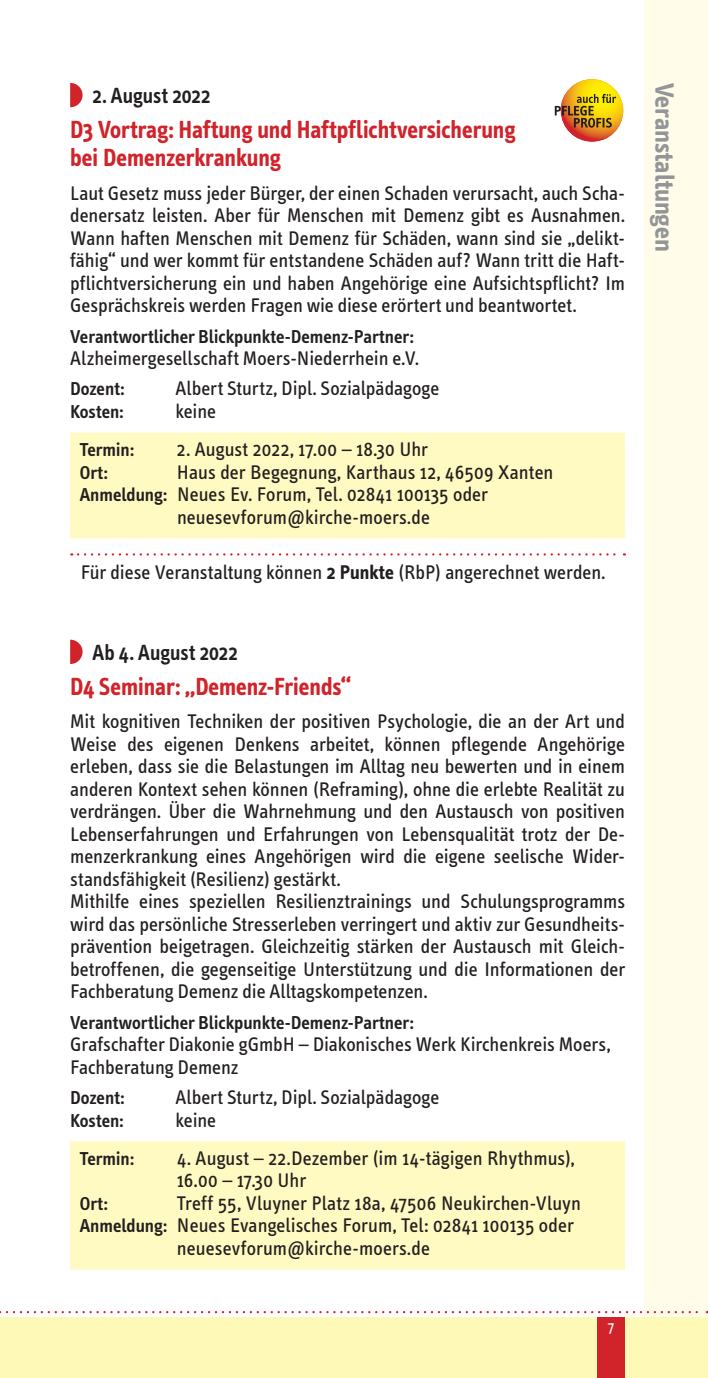
<style>
.page{position:relative;width:708px;height:1378px;background:#fff}
.page>*{position:absolute;margin:0;border:0;box-sizing:border-box;transform-origin:0 0}
.t1{font:700 27px "Info Text";letter-spacing:-.01em;color:#939598}
.t2{font:700 25.2px/28.1px "Info Text";letter-spacing:-.005em;color:#d1232a;scale:.95 1}
.t3{font:600 22.5px "Info Text";letter-spacing:.005em;color:#231f20;scale:.95 1}
.t4{font:20.25px/22.5px "Info Text";color:#231f20}
.t5{font:600 19.12px "Info Text";letter-spacing:-.005em;color:#231f20}
.t6{font:15.75px "Info Text";color:#fff}
.s1{font-weight:600;font-size:19.12px}
.s2{font-weight:700}
</style>
<div class="page">
<div style="left:644px;top:0;width:64px;height:1378px;background:#fffde9"></div>
<div style="left:0;top:1317px;width:19px;height:61px;background:#fff9b8"></div>
<div style="left:19px;top:1317px;width:689px;height:61px;background:#fff9b8"></div>
<div style="left:597px;top:1317px;width:28px;height:61px;background:#d1232a"></div>
<svg style="left:0;top:1311px;width:708px;height:2px"></svg>
<div style="left:70px;top:432px;width:555px;height:24px;background:#fffac1"></div>
<div style="left:70px;top:455px;width:555px;height:24px;background:#fffac1"></div>
<div style="left:70px;top:477px;width:555px;height:24px;background:#fffac1"></div>
<div style="left:70px;top:500px;width:555px;height:24px;background:#fffac1"></div>
<div style="left:70px;top:524px;width:555px;height:14px;background:#fffac1"></div>
<div style="left:70px;top:1141px;width:555px;height:24px;background:#fffac1"></div>
<div style="left:70px;top:1163px;width:555px;height:24px;background:#fffac1"></div>
<div style="left:70px;top:1186px;width:555px;height:24px;background:#fffac1"></div>
<div style="left:70px;top:1208px;width:555px;height:24px;background:#fffac1"></div>
<div style="left:70px;top:1231px;width:555px;height:24px;background:#fffac1"></div>
<div style="left:70px;top:1255px;width:555px;height:14px;background:#fffac1"></div>
<svg style="left:70px;top:83px;width:13px;height:24px"></svg>
<svg style="left:78px;top:553px;width:547px;height:2px"></svg>
<svg style="left:70px;top:639px;width:13px;height:25px"></svg>
<svg style="left:555px;top:79px;width:68px;height:63px"></svg>
<p class="t3" style="left:92px;top:83px;width:126px">2. August 2022</p>
<p class="t2" style="left:70px;top:116px;width:470px">D3 Vortrag: Haftung und Haftpflichtversicherung bei Demenzerkrankung</p>
<p class="t4" style="left:70px;top:182px;width:556px;text-align:justify">Laut Gesetz muss jeder Bürger, der einen Schaden verursacht, auch Scha&shy;denersatz leisten. Aber für Menschen mit Demenz gibt es Ausnahmen.<br>Wann haften Menschen mit Demenz für Schäden, wann sind sie „delikt&shy;fähig“ und wer kommt für entstandene Schäden auf? Wann tritt die Haft&shy;pflichtversicherung ein und haben Angehörige eine Aufsichtspflicht? Im Gesprächskreis werden Fragen wie diese erörtert und beantwortet.</p>
<p class="t5" style="left:70px;top:325px;width:345px">Verantwortlicher Blickpunkte-Demenz-Partner:</p>
<p class="t4" style="left:70px;top:347px;width:350px">Alzheimergesellschaft Moers-Niederrhein e.V.</p>
<p class="t5" style="left:70px;top:378px;width:56px">Dozent:</p>
<p class="t4" style="left:175px;top:378px;width:265px">Albert Sturtz, Dipl. Sozialpädagoge</p>
<p class="t5" style="left:70px;top:401px;width:55px">Kosten:</p>
<p class="t4" style="left:175px;top:400px;width:42px">keine</p>
<p class="t5" style="left:80px;top:439px;width:56px">Termin:</p>
<p class="t4" style="left:177px;top:438px;width:252px">2. August 2022, 17.00 – 18.30 Uhr</p>
<p class="t5" style="left:80px;top:461px;width:29px">Ort:</p>
<p class="t4" style="left:177px;top:461px;width:378px">Haus der Begegnung, Karthaus 12, 46509 Xanten</p>
<p class="t4" style="left:80px;top:483px;width:410px"><span class="s1">Anmeldung:</span> Neues Ev. Forum, Tel. 02841 100135 oder</p>
<p class="t4" style="left:177px;top:506px;width:255px">neuesevforum@kirche-moers.de</p>
<p class="t4" style="left:81px;top:561px;width:526px">Für diese Veranstaltung können <span class="s2">2 Punkte</span> (RbP) angerechnet werden.</p>
<p class="t3" style="left:92px;top:640px;width:154px">Ab 4. August 2022</p>
<p class="t2" style="left:70px;top:672px;width:297px">D4 Seminar: „Demenz-Friends“</p>
<p class="t4" style="left:70px;top:710px;width:556px">Mit kognitiven Techniken der positiven Psychologie, die an der Art und Weise des eigenen Denkens arbeitet, können pflegende Angehörige erleben, dass sie die Belastungen im Alltag neu bewerten und in einem anderen Kontext sehen können (Reframing), ohne die erlebte Realität zu verdrängen. Über die Wahrnehmung und den Austausch von positiven Lebenserfahrungen und Erfahrungen von Lebensqualität trotz der De&shy;menzerkrankung eines Angehörigen wird die eigene seelische Wider&shy;standsfähigkeit (Resilienz) gestärkt.<br>Mithilfe eines speziellen Resilienztrainings und Schulungsprogramms wird das persönliche Stresserleben verringert und aktiv zur Gesundheits&shy;prävention beigetragen. Gleichzeitig stärken der Austausch mit Gleich&shy;betroffenen, die gegenseitige Unterstützung und die Informationen der Fachberatung Demenz die Alltagskompetenzen.</p>
<p class="t5" style="left:70px;top:1011px;width:345px">Verantwortlicher Blickpunkte-Demenz-Partner:</p>
<p class="t4" style="left:70px;top:1033px;width:542px">Grafschafter Diakonie gGmbH – Diakonisches Werk Kirchenkreis Moers,<br>Fachberatung Demenz</p>
<p class="t5" style="left:70px;top:1087px;width:56px">Dozent:</p>
<p class="t4" style="left:175px;top:1086px;width:265px">Albert Sturtz, Dipl. Sozialpädagoge</p>
<p class="t5" style="left:70px;top:1109px;width:55px">Kosten:</p>
<p class="t4" style="left:175px;top:1109px;width:42px">keine</p>
<p class="t5" style="left:80px;top:1147px;width:56px">Termin:</p>
<p class="t4" style="left:177px;top:1147px;width:399px">4. August – 22.Dezember (im 14-tägigen Rhythmus),<br>16.00 – 17.30 Uhr</p>
<p class="t5" style="left:80px;top:1192px;width:29px">Ort:</p>
<p class="t4" style="left:177px;top:1192px;width:406px">Treff 55, Vluyner Platz 18a, 47506 Neukirchen-Vluyn</p>
<p class="t4" style="left:80px;top:1214px;width:496px"><span class="s1">Anmeldung:</span> Neues Evangelisches Forum, Tel: 02841 100135 oder</p>
<p class="t4" style="left:177px;top:1237px;width:255px">neuesevforum@kirche-moers.de</p>
<h1 class="t1" style="left:680px;top:83px;width:170px;rotate:90deg">Veranstaltungen</h1>
<p class="t6" style="left:608px;top:1318px;width:7px">7</p>
</div>
